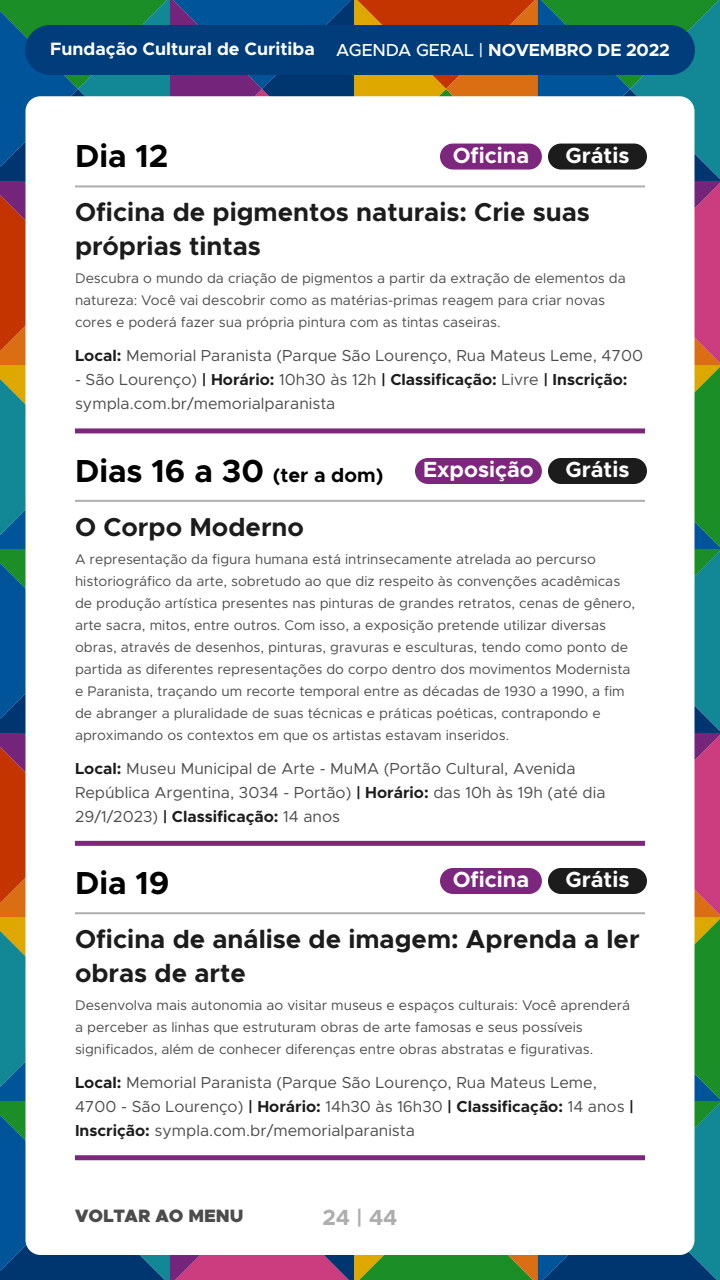
<style>
.page{position:relative;width:720px;height:1280px;background:#fff}
.page>*{position:absolute;margin:0;border:0;box-sizing:border-box;transform-origin:0 0}
.t1{font:700 32px "Metropolis";color:#000}
.t2{font:700 26px/34px "Metropolis";color:#1c1c1c}
.t3{font:700 22px "Metropolis";color:#fff}
.t4{font:700 22px "Metropolis";color:#adadad}
.t5{font:700 18px "Metropolis";color:#fff}
.t6{font:900 18px "Metropolis";color:#4c4c4c}
.t7{font:16px/24px "Metropolis";color:#4c4c4c}
.t8{font:14px/22px "Metropolis";color:#4c4c4c}
.s1{font-weight:500;font-size:17.5px}
.s2{font-size:17.5px}
.s3{font-weight:700;color:#1c1c1c}
.s4{font-size:20px}
</style>
<div class="page">
<img style="left:0;top:0;width:720px;height:1280px">
<div style="left:25px;top:25px;width:670px;height:50px;background:#003d7a;border-radius:25px"></div>
<div style="left:26px;top:96px;width:668px;height:1159px;background:#fff;border-radius:15px"></div>
<hr style="left:75px;top:185px;width:570px;height:2px;background:#adadad">
<div style="left:75px;top:428px;width:570px;height:5px;background:#7d267d"></div>
<hr style="left:75px;top:500px;width:570px;height:2px;background:#adadad">
<div style="left:75px;top:841px;width:570px;height:5px;background:#7d267d"></div>
<hr style="left:75px;top:912px;width:570px;height:2px;background:#adadad">
<div style="left:75px;top:1155px;width:570px;height:5px;background:#7d267d"></div>
<div style="left:548px;top:458px;width:99px;height:26px;background:#1c1c1c;border-radius:13px"></div>
<div style="left:415px;top:458px;width:127px;height:26px;background:#7d267d;border-radius:13px"></div>
<div style="left:548px;top:144px;width:99px;height:26px;background:#1c1c1c;border-radius:13px"></div>
<div style="left:440px;top:144px;width:102px;height:26px;background:#7d267d;border-radius:13px"></div>
<div style="left:548px;top:868px;width:99px;height:26px;background:#1c1c1c;border-radius:13px"></div>
<div style="left:440px;top:868px;width:102px;height:26px;background:#7d267d;border-radius:13px"></div>
<p class="t5" style="left:50px;top:38px;width:622px">Fundação Cultural de Curitiba <span class="s1">AGENDA GERAL |</span> <span class="s2">NOVEMBRO DE 2022</span></p>
<h1 class="t1" style="left:75px;top:136px;width:95px">Dia 12</h1>
<h2 class="t2" style="left:75px;top:196px;width:516px">Oficina de pigmentos naturais: Crie suas próprias tintas</h2>
<p class="t8" style="left:75px;top:268px;width:552px">Descubra o mundo da criação de pigmentos a partir da extração de elementos da natureza: Você vai descobrir como as matérias-primas reagem para criar novas cores e poderá fazer sua própria pintura com as tintas caseiras.</p>
<p class="t7" style="left:75px;top:344px;width:570px"><span class="s3">Local:</span> Memorial Paranista (Parque São Lourenço, Rua Mateus Leme, 4700</p>
<p class="t7" style="left:75px;top:368px;width:554px">- São Lourenço) <span class="s3">| Horário:</span> 10h30 às 12h <span class="s3">| Classificação:</span> Livre <span class="s3">| Inscrição: </span>sympla.com.br/memorialparanista</p>
<h3 class="t3" style="left:453px;top:142px;width:78px">Oficina</h3>
<h3 class="t3" style="left:566px;top:142px;width:65px">Grátis</h3>
<h1 class="t1" style="left:75px;top:451px;width:310px">Dias 16 a 30 <span class="s4">(ter a dom)</span></h1>
<h2 class="t2" style="left:75px;top:510px;width:231px">O Corpo Moderno</h2>
<p class="t8" style="left:75px;top:548px;width:562px">A representação da figura humana está intrinsecamente atrelada ao percurso historiográfico da arte, sobretudo ao que diz respeito às convenções acadêmicas de produção artística presentes nas pinturas de grandes retratos, cenas de gênero, arte sacra, mitos, entre outros. Com isso, a exposição pretende utilizar diversas obras, através de desenhos, pinturas, gravuras e esculturas, tendo como ponto de partida as diferentes representações do corpo dentro dos movimentos Modernista e Paranista, traçando um recorte temporal entre as décadas de 1930 a 1990, a fim de abranger a pluralidade de suas técnicas e práticas poéticas, contrapondo e aproximando os contextos em que os artistas estavam inseridos.</p>
<p class="t7" style="left:75px;top:756px;width:532px"><span class="s3">Local:</span> Museu Municipal de Arte - MuMA (Portão Cultural, Avenida<br>República Argentina, 3034 - Portão) <span class="s3">| Horário:</span> das 10h às 19h (até dia<br>29/1/2023) <span class="s3">| Classificação:</span> 14 anos</p>
<h3 class="t3" style="left:423px;top:456px;width:112px">Exposição</h3>
<h3 class="t3" style="left:566px;top:456px;width:65px">Grátis</h3>
<h1 class="t1" style="left:75px;top:863px;width:96px">Dia 19</h1>
<h2 class="t2" style="left:75px;top:922px;width:566px">Oficina de análise de imagem: Aprenda a ler obras de arte</h2>
<p class="t8" style="left:75px;top:994px;width:557px">Desenvolva mais autonomia ao visitar museus e espaços culturais: Você aprenderá a perceber as linhas que estruturam obras de arte famosas e seus possíveis significados, além de conhecer diferenças entre obras abstratas e figurativas.</p>
<p class="t7" style="left:75px;top:1071px;width:560px"><span class="s3">Local:</span> Memorial Paranista (Parque São Lourenço, Rua Mateus Leme,<br>4700 - São Lourenço) <span class="s3">| Horário:</span> 14h30 às 16h30 <span class="s3">| Classificação:</span> 14 anos <span class="s3">|<br>Inscrição:</span> sympla.com.br/memorialparanista</p>
<h3 class="t3" style="left:453px;top:866px;width:78px">Oficina</h3>
<h3 class="t3" style="left:566px;top:866px;width:65px">Grátis</h3>
<p class="t6" style="left:75px;top:1204px;width:170px">VOLTAR AO MENU</p>
<h3 class="t4" style="left:322px;top:1203px;width:77px">24 | 44</h3>
</div>
